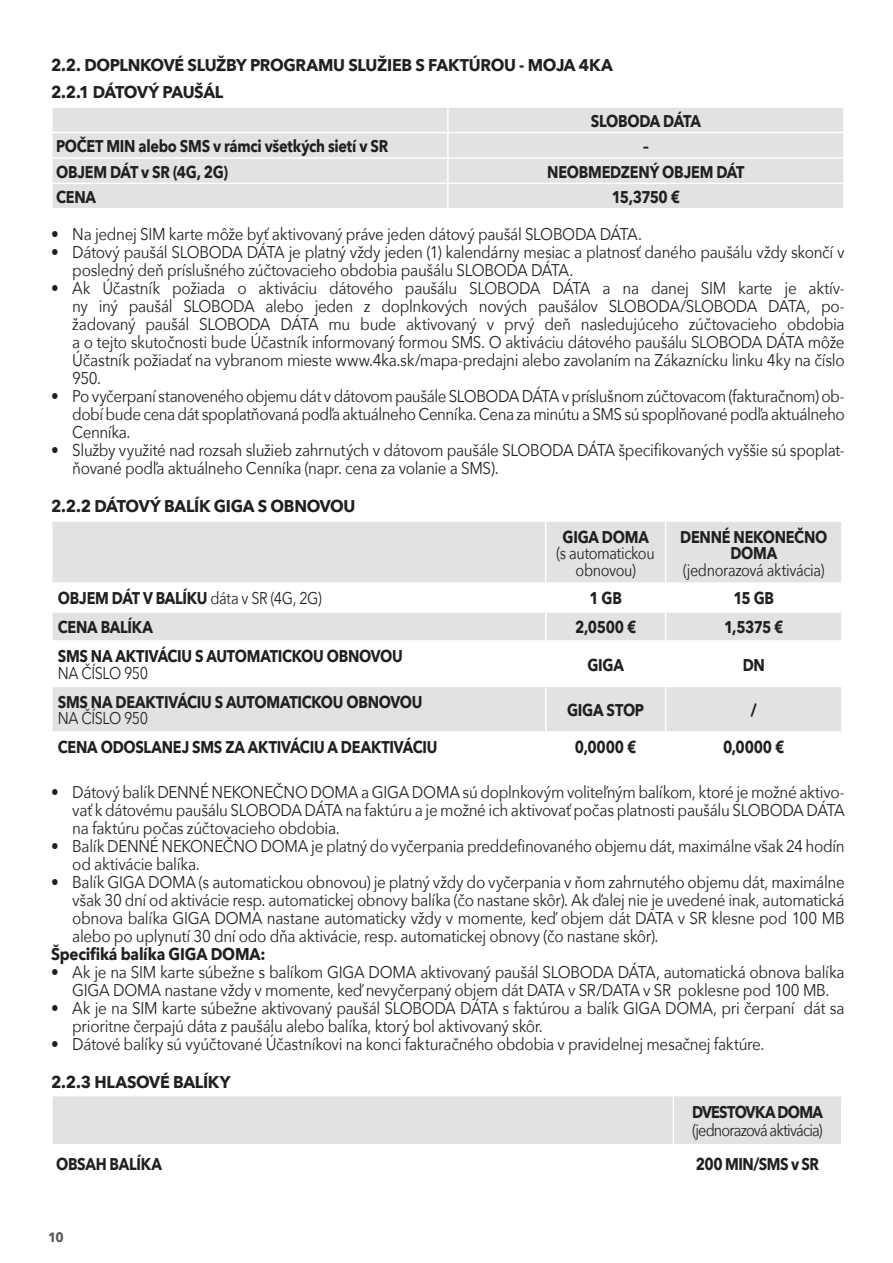
<style>
.page{position:relative;width:893px;height:1263px;background:#fff}
.page>*{position:absolute;margin:0;border:0;box-sizing:border-box;transform-origin:0 0}
.t1{font:16.95px/18px "Avenir Next";letter-spacing:-.025em;color:#231f20;scale:.9 1}
.t2{font:700 16.95px/16.5px "Avenir Next";letter-spacing:-.02em;color:#231f20;text-align:center;scale:.85 1}
.t3{font:700 16.95px/27px "Avenir Next";letter-spacing:-.02em;color:#231f20;scale:.95 1}
.t4{font:16.95px/16.5px "Avenir Next";letter-spacing:-.025em;color:#231f20;text-align:center;scale:.85 1}
.t5{font:700 16.95px "Avenir Next";letter-spacing:-.02em;color:#231f20;scale:.9 1}
.t6{font:16.95px "Avenir Next";letter-spacing:-.06em;color:#231f20;scale:.85 1}
.t7{font:700 16.95px "Avenir Next";letter-spacing:-.045em;color:#231f20;scale:.85 1}
.t8{font:700 13.5px "Avenir Next";color:#57585a;scale:.95 1}
.s1{font-weight:400}
</style>
<div class="page">
<div style="left:53px;top:108px;width:790px;height:75px;background:#e1e2e4"></div>
<div style="left:53px;top:184px;width:790px;height:24px;background:#e1e2e4"></div>
<hr style="left:447px;top:108px;width:2px;height:24px;background:#fff">
<hr style="left:51px;top:132px;width:397px;height:1px;background:#fff">
<hr style="left:448px;top:132px;width:397px;height:1px;background:#fff">
<hr style="left:447px;top:133px;width:2px;height:24px;background:#fff">
<hr style="left:51px;top:157px;width:397px;height:2px;background:#fff">
<hr style="left:448px;top:157px;width:397px;height:2px;background:#fff">
<hr style="left:447px;top:159px;width:2px;height:24px;background:#fff">
<hr style="left:447px;top:184px;width:2px;height:24px;background:#fff">
<div style="left:53px;top:522px;width:788px;height:60px;background:#e1e2e4"></div>
<svg style="left:53px;top:613px;width:788px;height:118px;fill:#e1e2e4"></svg>
<hr style="left:545px;top:522px;width:1px;height:60px;background:#fff">
<hr style="left:665px;top:522px;width:1px;height:60px;background:#fff">
<svg style="left:545px;top:613px;width:1px;height:27px"></svg>
<svg style="left:665px;top:613px;width:1px;height:27px"></svg>
<hr style="left:51px;top:640px;width:495px;height:2px;background:#fff">
<hr style="left:546px;top:640px;width:120px;height:2px;background:#fff">
<hr style="left:545px;top:642px;width:1px;height:44px;background:#fff">
<hr style="left:666px;top:640px;width:177px;height:2px;background:#fff">
<hr style="left:665px;top:642px;width:1px;height:44px;background:#fff">
<hr style="left:51px;top:686px;width:495px;height:1px;background:#fff">
<hr style="left:546px;top:686px;width:120px;height:1px;background:#fff">
<hr style="left:545px;top:687px;width:1px;height:44px;background:#fff">
<hr style="left:666px;top:686px;width:177px;height:1px;background:#fff">
<hr style="left:665px;top:687px;width:1px;height:44px;background:#fff">
<div style="left:53px;top:1096px;width:788px;height:48px;background:#e1e2e4"></div>
<hr style="left:672px;top:1096px;width:2px;height:48px;background:#fff">
<p class="t3" style="left:51px;top:51px;width:593px">2.2. DOPLNKOVÉ SLUŽBY PROGRAMU SLUŽIEB S FAKTÚROU - MOJA 4KA<br>2.2.1 DÁTOVÝ PAUŠÁL</p>
<p class="t2" style="left:591px;top:112px;width:131px">SLOBODA DÁTA</p>
<p class="t2" style="left:56px;top:138px;width:392px">POČET MIN alebo SMS v rámci všetkých sietí v SR</p>
<p class="t2" style="left:643px;top:138px;width:8px">–</p>
<p class="t2" style="left:56px;top:163px;width:204px">OBJEM DÁT v SR (4G, 2G)</p>
<p class="t2" style="left:547px;top:163px;width:234px">NEOBMEDZENÝ OBJEM DÁT</p>
<p class="t2" style="left:56px;top:189px;width:49px">CENA</p>
<p class="t2" style="left:612px;top:189px;width:82px">15,3750 €</p>
<p class="t1" style="left:51px;top:224px;width:658px">• Na jednej SIM karte môže byť aktivovaný práve jeden dátový paušál SLOBODA DÁTA.</p>
<p class="t1" style="left:72px;top:242px;width:860px;text-indent:-21px">• Dátový paušál SLOBODA DÁTA je platný vždy jeden (1) kalendárny mesiac a platnosť daného paušálu vždy skončí v posledný deň príslušného zúčtovacieho obdobia paušálu SLOBODA DÁTA.</p>
<p class="t1" style="left:72px;top:278px;width:860px;text-align:justify;text-indent:-21px">• Ak Účastník požiada o aktiváciu dátového paušálu SLOBODA DÁTA a na danej SIM karte je aktív&shy;ny iný paušál SLOBODA alebo jeden z doplnkových nových paušálov SLOBODA/SLOBODA DATA, po&shy;žadovaný paušál SLOBODA DÁTA mu bude aktivovaný v prvý deň nasledujúceho zúčtovacieho obdobia a o tejto skutočnosti bude Účastník informovaný formou SMS. O aktiváciu dátového paušálu SLOBODA DÁTA môže Účastník požiadať na vybranom mieste www.4ka.sk/mapa-predajni alebo zavolaním na Zákaznícku linku 4ky na číslo 950.</p>
<p class="t1" style="left:72px;top:386px;width:860px;text-align:justify;text-indent:-21px">• Po vyčerpaní stanoveného objemu dát v dátovom paušále SLOBODA DÁTA v príslušnom zúčtovacom (fakturačnom) ob&shy;dobí bude cena dát spoplatňovaná podľa aktuálneho Cenníka. Cena za minútu a SMS sú spoplňované podľa aktuálneho Cenníka.</p>
<p class="t1" style="left:72px;top:440px;width:860px;text-indent:-21px">• Služby využité nad rozsah služieb zahrnutých v dátovom paušále SLOBODA DÁTA špecifikovaných vyššie sú spoplat&shy;ňované podľa aktuálneho Cenníka (napr. cena za volanie a SMS).</p>
<p class="t3" style="left:51px;top:492px;width:322px">2.2.2 DÁTOVÝ BALÍK GIGA S OBNOVOU</p>
<p class="t2" style="left:562px;top:528px;width:103px">GIGA DOMA</p>
<p class="t4" style="left:557px;top:544px;width:117px">(s automatickou obnovou)</p>
<p class="t2" style="left:680px;top:528px;width:175px">DENNÉ NEKONEČNO<br>DOMA</p>
<p class="t4" style="left:683px;top:561px;width:168px">(jednorazová aktivácia)</p>
<p class="t2" style="left:58px;top:590px;width:312px">OBJEM DÁT V BALÍKU <span class="s1">dáta v SR (4G, 2G)</span></p>
<p class="t2" style="left:589px;top:590px;width:40px">1 GB</p>
<p class="t2" style="left:733px;top:590px;width:49px">15 GB</p>
<p class="t2" style="left:58px;top:619px;width:114px">CENA BALÍKA</p>
<p class="t2" style="left:575px;top:619px;width:74px">2,0500 €</p>
<p class="t2" style="left:724px;top:619px;width:71px">1,5375 €</p>
<p class="t2" style="left:58px;top:648px;width:407px">SMS NA AKTIVÁCIU S AUTOMATICKOU OBNOVOU</p>
<p class="t4" style="left:58px;top:664px;width:108px">NA ČÍSLO 950</p>
<p class="t2" style="left:587px;top:656px;width:44px">GIGA</p>
<p class="t2" style="left:743px;top:656px;width:28px">DN</p>
<p class="t2" style="left:58px;top:693px;width:430px">SMS NA DEAKTIVÁCIU S AUTOMATICKOU OBNOVOU</p>
<p class="t4" style="left:58px;top:709px;width:108px">NA ČÍSLO 950</p>
<p class="t2" style="left:567px;top:702px;width:92px">GIGA STOP</p>
<p class="t2" style="left:751px;top:702px;width:9px">/</p>
<p class="t2" style="left:58px;top:739px;width:448px">CENA ODOSLANEJ SMS ZA AKTIVÁCIU A DEAKTIVÁCIU</p>
<p class="t2" style="left:575px;top:739px;width:74px">0,0000 €</p>
<p class="t2" style="left:723px;top:739px;width:74px">0,0000 €</p>
<p class="t1" style="left:72px;top:782px;width:860px;text-align:justify;text-indent:-21px">• Dátový balík DENNÉ NEKONEČNO DOMA a GIGA DOMA sú doplnkovým voliteľným balíkom, ktoré je možné aktivo&shy;vať k dátovému paušálu SLOBODA DÁTA na faktúru a je možné ich aktivovať počas platnosti paušálu SLOBODA DÁTA na faktúru počas zúčtovacieho obdobia.</p>
<p class="t1" style="left:72px;top:836px;width:860px;text-indent:-21px">• Balík DENNÉ NEKONEČNO DOMA je platný do vyčerpania preddefinovaného objemu dát, maximálne však 24 hodín od aktivácie balíka.</p>
<p class="t1" style="left:72px;top:872px;width:860px;text-align:justify;text-indent:-21px">• Balík GIGA DOMA (s automatickou obnovou) je platný vždy do vyčerpania v ňom zahrnutého objemu dát, maximálne však 30 dní od aktivácie resp. automatickej obnovy balíka (čo nastane skôr). Ak ďalej nie je uvedené inak, automatická obnova balíka GIGA DOMA nastane automaticky vždy v momente, keď objem dát DATA v SR klesne pod 100 MB alebo po uplynutí 30 dní odo dňa aktivácie, resp. automatickej obnovy (čo nastane skôr).</p>
<p class="t5" style="left:51px;top:939px;width:240px">Špecifiká balíka GIGA DOMA:</p>
<p class="t1" style="left:51px;top:962px;width:883px;text-align:center">• Ak je na SIM karte súbežne s balíkom GIGA DOMA aktivovaný paušál SLOBODA DÁTA, automatická obnova balíka<br>GIGA DOMA nastane vždy v momente, keď nevyčerpaný objem dát DATA v SR/DATA v SR poklesne pod 100 MB.</p>
<p class="t1" style="left:72px;top:998px;width:860px;text-indent:-21px">• Ak je na SIM karte súbežne aktivovaný paušál SLOBODA DÁTA s faktúrou a balík GIGA DOMA, pri čerpaní dát sa prioritne čerpajú dáta z paušálu alebo balíka, ktorý bol aktivovaný skôr.</p>
<p class="t1" style="left:51px;top:1034px;width:794px">• Dátové balíky sú vyúčtované Účastníkovi na konci fakturačného obdobia v pravidelnej mesačnej faktúre.</p>
<p class="t3" style="left:51px;top:1068px;width:191px">2.2.3 HLASOVÉ BALÍKY</p>
<p class="t7" style="left:692px;top:1097px;width:156px">DVESTOVKA DOMA</p>
<p class="t6" style="left:692px;top:1116px;width:155px">(jednorazová aktivácia)</p>
<p class="t2" style="left:56px;top:1155px;width:126px">OBSAH BALÍKA</p>
<p class="t2" style="left:696px;top:1155px;width:147px">200 MIN/SMS v SR</p>
<p class="t8" style="left:48px;top:1226px;width:18px">10</p>
</div>
